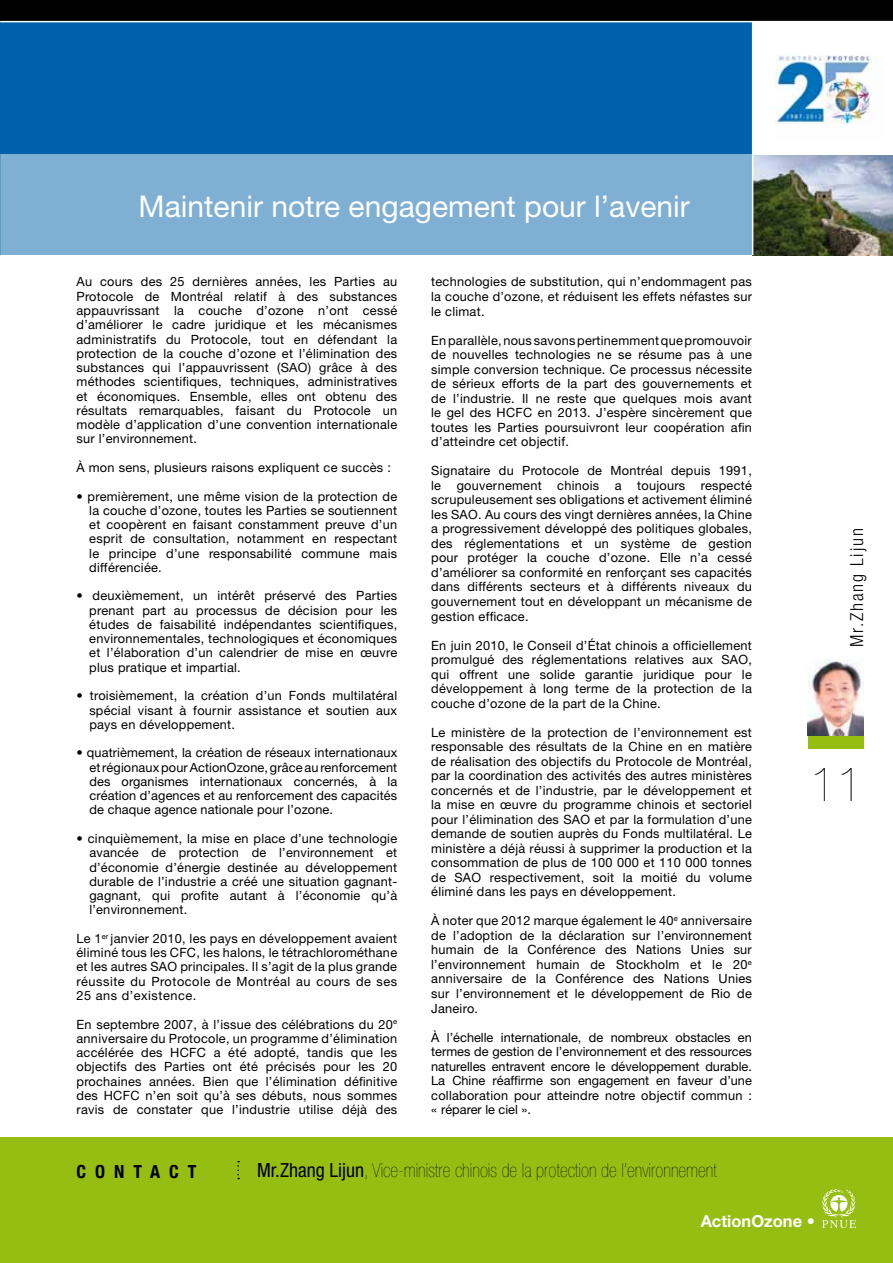
<style>
.page{position:relative;width:893px;height:1263px;background:#fff}
.page>*{position:absolute;margin:0;border:0;box-sizing:border-box;transform-origin:0 0}
.t1{font:200 48px "Helvetica Neue";color:#000}
.t2{font:30px "Helvetica Neue";color:#fff}
.t3{font:900 condensed 19.5px "Helvetica Neue";color:#000}
.t4{font:300 condensed 18px "Helvetica Neue";letter-spacing:.1em;color:#000}
.t5{font:700 condensed 18px "Helvetica Neue";letter-spacing:.5em;color:#000}
.t6{font:700 16.5px "Helvetica Neue";color:#fff}
.t7{font:12.75px/14.5px "Helvetica Neue";letter-spacing:.02em;color:#000;text-align:justify}
.s1{font-weight:400}
</style>
<div class="page">
<div style="left:0;top:1137px;width:893px;height:126px;background:#96be12"></div>
<div style="left:0;top:0;width:893px;height:21px;background:#000"></div>
<div style="left:0;top:22px;width:893px;height:233px;background:#0060a9"></div>
<img style="left:753px;top:155px;width:140px;height:100px">
<div style="left:808px;top:736px;width:55px;height:12px;background:#96be12"></div>
<svg style="left:237px;top:1161px;width:2px;height:18px"></svg>
<hr style="left:752px;top:22px;width:1px;height:233px;background:#fff">
<div style="left:0;top:155px;width:752px;height:100px;background:#7fafd3"></div>
<hr style="left:0;top:155px;width:1px;height:100px;background:#fff">
<div style="left:753px;top:22px;width:140px;height:133px;background:#fff"></div>
<img style="left:775px;top:55px;width:103px;height:70px">
<img style="left:808px;top:659px;width:55px;height:77px">
<svg style="left:822px;top:1189px;width:34px;height:39px"></svg>
<h2 class="t2" style="left:139px;top:188px;width:553px">Maintenir notre engagement pour l’avenir</h2>
<p class="t7" style="left:77px;top:275px;width:322px">Au cours des 25 dernières années, les Parties au Protocole de Montréal relatif à des substances appauvrissant la couche d’ozone n’ont cessé d’améliorer le cadre juridique et les mécanismes administratifs du Protocole, tout en défendant la protection de la couche d’ozone et l’élimination des substances qui l’appauvrissent (SAO) grâce à des méthodes scientifiques, techniques, administratives et économiques. Ensemble, elles ont obtenu des résultats remarquables, faisant du Protocole un modèle d’application d’une convention internationale sur l’environnement.</p>
<p class="t7" style="left:77px;top:460px;width:316px">À mon sens, plusieurs raisons expliquent ce succès :</p>
<p class="t7" style="left:89px;top:489px;width:309px;text-indent:-13px">• premièrement, une même vision de la protection de la couche d’ozone, toutes les Parties se soutiennent et coopèrent en faisant constamment preuve d’un esprit de consultation, notamment en respectant le principe d’une responsabilité commune mais différenciée.</p>
<p class="t7" style="left:89px;top:588px;width:309px;text-indent:-13px">• deuxièmement, un intérêt préservé des Parties prenant part au processus de décision pour les études de faisabilité indépendantes scientifiques, environnementales, technologiques et économiques et l’élaboration d’un calendrier de mise en œuvre plus pratique et impartial.</p>
<p class="t7" style="left:89px;top:688px;width:309px;text-indent:-13px">• troisièmement, la création d’un Fonds multilatéral spécial visant à fournir assistance et soutien aux pays en développement.</p>
<p class="t7" style="left:89px;top:745px;width:309px;text-indent:-13px">• quatrièmement, la création de réseaux internationaux et régionaux pour ActionOzone, grâce au renforcement des organismes internationaux concernés, à la création d’agences et au renforcement des capacités de chaque agence nationale pour l’ozone.</p>
<p class="t7" style="left:89px;top:831px;width:309px;text-indent:-13px">• cinquièmement, la mise en place d’une technologie avancée de protection de l’environnement et d’économie d’énergie destinée au développement durable de l’industrie a créé une situation gagnant&shy;gagnant, qui profite autant à l’économie qu’à l’environnement.</p>
<p class="t7" style="left:77px;top:931px;width:322px">Le 1<sup>er</sup> janvier 2010, les pays en développement avaient éliminé tous les CFC, les halons, le tétrachlorométhane et les autres SAO principales. Il s’agit de la plus grande réussite du Protocole de Montréal au cours de ses 25 ans d’existence.</p>
<p class="t7" style="left:77px;top:1017px;width:322px">En septembre 2007, à l’issue des célébrations du 20<sup>e </sup>anniversaire du Protocole, un programme d’élimination accélérée des HCFC a été adopté, tandis que les objectifs des Parties ont été précisés pour les 20 prochaines années. Bien que l’élimination définitive des HCFC n’en soit qu’à ses débuts, nous sommes ravis de constater que l’industrie utilise déjà des</p>
<p class="t7" style="left:431px;top:274px;width:322px">technologies de substitution, qui n’endommagent pas la couche d’ozone, et réduisent les effets néfastes sur le climat.</p>
<p class="t7" style="left:431px;top:333px;width:322px">En parallèle, nous savons pertinemment que promouvoir de nouvelles technologies ne se résume pas à une simple conversion technique. Ce processus nécessite de sérieux efforts de la part des gouvernements et de l’industrie. Il ne reste que quelques mois avant le gel des HCFC en 2013. J’espère sincèrement que toutes les Parties poursuivront leur coopération afin d’atteindre cet objectif.</p>
<p class="t7" style="left:431px;top:463px;width:322px">Signataire du Protocole de Montréal depuis 1991, le gouvernement chinois a toujours respecté scrupuleusement ses obligations et activement éliminé les SAO. Au cours des vingt dernières années, la Chine a progressivement développé des politiques globales, des réglementations et un système de gestion pour protéger la couche d’ozone. Elle n’a cessé d’améliorer sa conformité en renforçant ses capacités dans différents secteurs et à différents niveaux du gouvernement tout en développant un mécanisme de gestion efficace.</p>
<p class="t7" style="left:431px;top:637px;width:322px">En juin 2010, le Conseil d’État chinois a officiellement promulgué des réglementations relatives aux SAO, qui offrent une solide garantie juridique pour le développement à long terme de la protection de la couche d’ozone de la part de la Chine.</p>
<p class="t7" style="left:431px;top:725px;width:322px">Le ministère de la protection de l’environnement est responsable des résultats de la Chine en en matière de réalisation des objectifs du Protocole de Montréal, par la coordination des activités des autres ministères concernés et de l’industrie, par le développement et la mise en œuvre du programme chinois et sectoriel pour l’élimination des SAO et par la formulation d’une demande de soutien auprès du Fonds multilatéral. Le ministère a déjà réussi à supprimer la production et la consommation de plus de 100 000 et 110 000 tonnes de SAO respectivement, soit la moitié du volume éliminé dans les pays en développement.</p>
<p class="t7" style="left:431px;top:913px;width:322px">À noter que 2012 marque également le 40<sup>e</sup> anniversaire de l’adoption de la déclaration sur l’environnement humain de la Conférence des Nations Unies sur l’environnement humain de Stockholm et le 20<sup>e </sup>anniversaire de la Conférence des Nations Unies sur l’environnement et le développement de Rio de Janeiro.</p>
<p class="t7" style="left:431px;top:1029px;width:322px">À l’échelle internationale, de nombreux obstacles en termes de gestion de l’environnement et des ressources naturelles entravent encore le développement durable.<br>La Chine réaffirme son engagement en faveur d’une collaboration pour atteindre notre objectif commun : « réparer le ciel ».</p>
<h3 class="t5" style="left:77px;top:1161px;width:121px">CONTACT</h3>
<h3 class="t3" style="left:257px;top:1159px;width:461px"><span class="s1">Mr.Zhang Lijun</span>, Vice-ministre chinois de la protection de l’environnement</h3>
<h3 class="t4" style="left:846px;top:647px;width:120px;rotate:-90deg">Mr.Zhang Lijun</h3>
<h1 class="t1" style="left:810px;top:756px;width:55px">11</h1>
<p class="t6" style="left:701px;top:1210px;width:116px">ActionOzone •</p>
</div>
